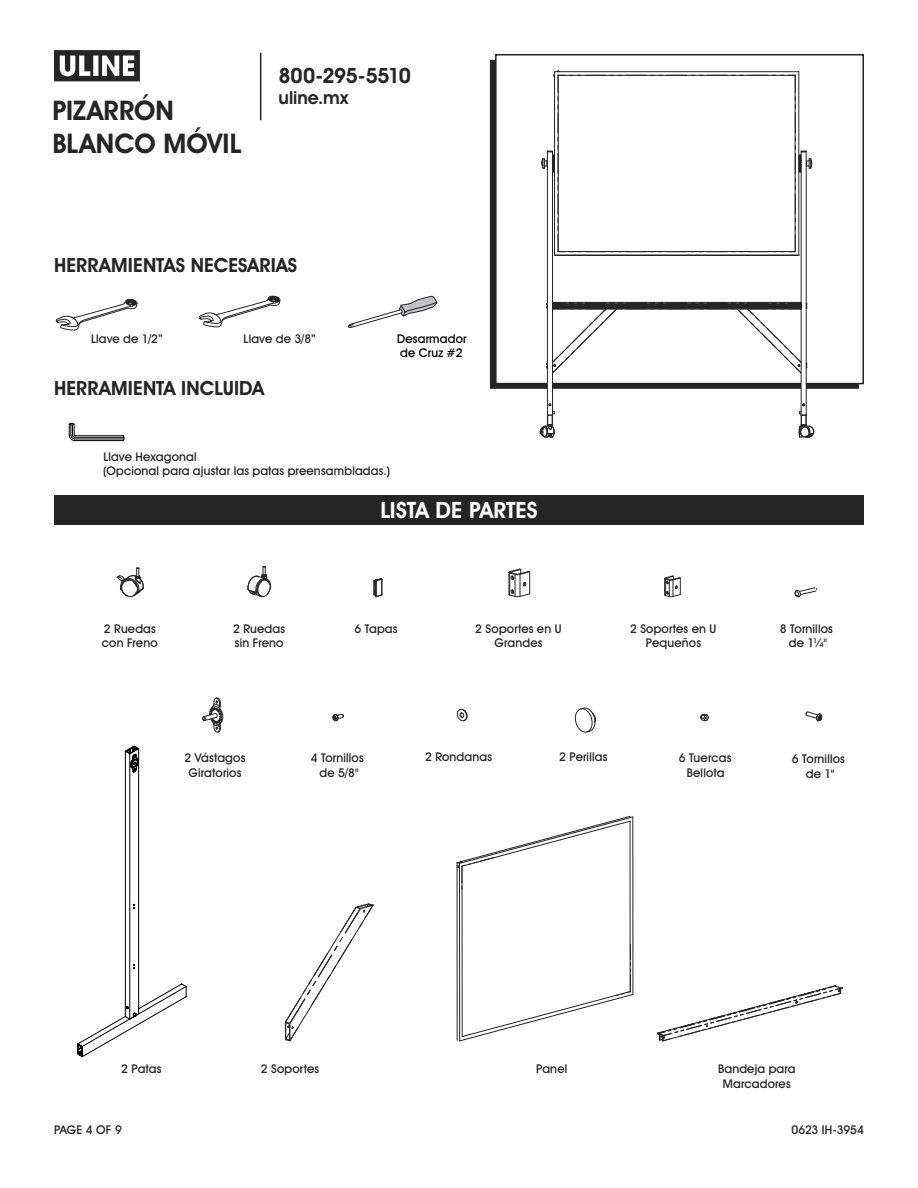
<style>
.page{position:relative;width:918px;height:1188px;background:#fff}
.page>*{position:absolute;margin:0;border:0;box-sizing:border-box;transform-origin:0 0}
.t1{font:700 27px/32.4px "Uline Two Knine";letter-spacing:.005em;color:#252525}
.t2{font:700 22.5px "Uline Two Knine";color:#fff}
.t3{font:700 21px "Uline Two Knine";letter-spacing:-.02em;color:#252525}
.t4{font:700 19.5px "Uline Two Knine";letter-spacing:.005em;color:#252525}
.t5{font:700 18px "Uline Two Knine";color:#252525}
.t6{font:12px/14.4px "Uline Two Knine";letter-spacing:.015em;color:#252525;text-align:center}
.t7{font:12px/14.4px "Uline Two Knine";letter-spacing:.015em;color:#000}
.t8{font:12px "Uline Two Knine";letter-spacing:-.01em;color:#252525}
</style>
<div class="page">
<hr style="left:260px;top:53px;width:1px;height:67px;background:#252525">
<svg style="left:54px;top:50px;width:86px;height:31px"></svg>
<svg style="left:247px;top:566px;width:25px;height:32px"></svg>
<svg style="left:117px;top:567px;width:27px;height:31px"></svg>
<svg style="left:373px;top:578px;width:10px;height:20px"></svg>
<svg style="left:664px;top:575px;width:17px;height:23px"></svg>
<svg style="left:508px;top:568px;width:23px;height:30px"></svg>
<svg style="left:794px;top:587px;width:23px;height:11px"></svg>
<svg style="left:284px;top:903px;width:90px;height:139px"></svg>
<svg style="left:456px;top:815px;width:178px;height:227px"></svg>
<svg style="left:575px;top:707px;width:21px;height:26px"></svg>
<svg style="left:456px;top:708px;width:12px;height:14px"></svg>
<svg style="left:332px;top:713px;width:13px;height:9px"></svg>
<svg style="left:202px;top:697px;width:22px;height:36px"></svg>
<svg style="left:805px;top:711px;width:18px;height:11px"></svg>
<svg style="left:700px;top:713px;width:9px;height:9px"></svg>
<svg style="left:657px;top:985px;width:187px;height:57px"></svg>
<svg style="left:77px;top:746px;width:110px;height:311px"></svg>
<div style="left:495px;top:54px;width:369px;height:330px;border:2px solid #252525"></div>
<svg style="left:539px;top:70px;width:276px;height:368px"></svg>
<div style="left:54px;top:495px;width:810px;height:30px;background:#252525"></div>
<svg style="left:68px;top:422px;width:57px;height:20px"></svg>
<svg style="left:55px;top:299px;width:83px;height:32px"></svg>
<svg style="left:348px;top:296px;width:89px;height:32px"></svg>
<svg style="left:198px;top:295px;width:83px;height:33px"></svg>
<h1 class="t1" style="left:52px;top:94px;width:191px">PIZARRÓN<br>BLANCO MÓVIL</h1>
<h3 class="t3" style="left:279px;top:63px;width:134px">800-295-5510</h3>
<h3 class="t5" style="left:279px;top:87px;width:71px">uline.mx</h3>
<h3 class="t4" style="left:54px;top:253px;width:245px">HERRAMIENTAS NECESARIAS</h3>
<p class="t6" style="left:91px;top:331px;width:73px">Llave de 1/2”</p>
<p class="t7" style="left:397px;top:331px;width:71px">Desarmador de Cruz #2</p>
<p class="t6" style="left:244px;top:331px;width:74px">Llave de 3/8”</p>
<h3 class="t4" style="left:54px;top:376px;width:212px">HERRAMIENTA INCLUIDA</h3>
<p class="t6" style="left:103px;top:449px;width:288px;text-align:left">Llave Hexagonal<br>(Opcional para ajustar las patas preensambladas.)</p>
<h2 class="t2" style="left:380px;top:497px;width:159px">LISTA DE PARTES</h2>
<p class="t6" style="left:102px;top:621px;width:57px;text-align:left">2 Ruedas con Freno</p>
<p class="t6" style="left:233px;top:621px;width:54px;text-align:left">2 Ruedas sin Freno</p>
<p class="t6" style="left:354px;top:621px;width:45px">6 Tapas</p>
<p class="t6" style="left:630px;top:621px;width:88px">2 Soportes en U<br>Pequeños</p>
<p class="t6" style="left:475px;top:621px;width:88px">2 Soportes en U<br>Grandes</p>
<p class="t6" style="left:780px;top:621px;width:54px">8 Tornillos de 1¼"</p>
<p class="t6" style="left:184px;top:751px;width:62px">2 Vástagos<br>Giratorios</p>
<p class="t6" style="left:311px;top:751px;width:54px">4 Tornillos de 5/8"</p>
<p class="t6" style="left:425px;top:750px;width:69px">2 Rondanas</p>
<p class="t6" style="left:559px;top:750px;width:50px">2 Perillas</p>
<p class="t6" style="left:679px;top:751px;width:54px">6 Tuercas<br>Bellota</p>
<p class="t6" style="left:792px;top:752px;width:54px">6 Tornillos de 1"</p>
<p class="t6" style="left:121px;top:1062px;width:42px">2 Patas</p>
<p class="t6" style="left:261px;top:1062px;width:60px">2 Soportes</p>
<p class="t6" style="left:536px;top:1062px;width:33px">Panel</p>
<p class="t6" style="left:718px;top:1062px;width:79px">Bandeja para<br>Marcadores</p>
<p class="t6" style="left:54px;top:1122px;width:69px">PAGE 4 OF 9</p>
<p class="t8" style="left:791px;top:1122px;width:74px">0623 IH-3954</p>
</div>
